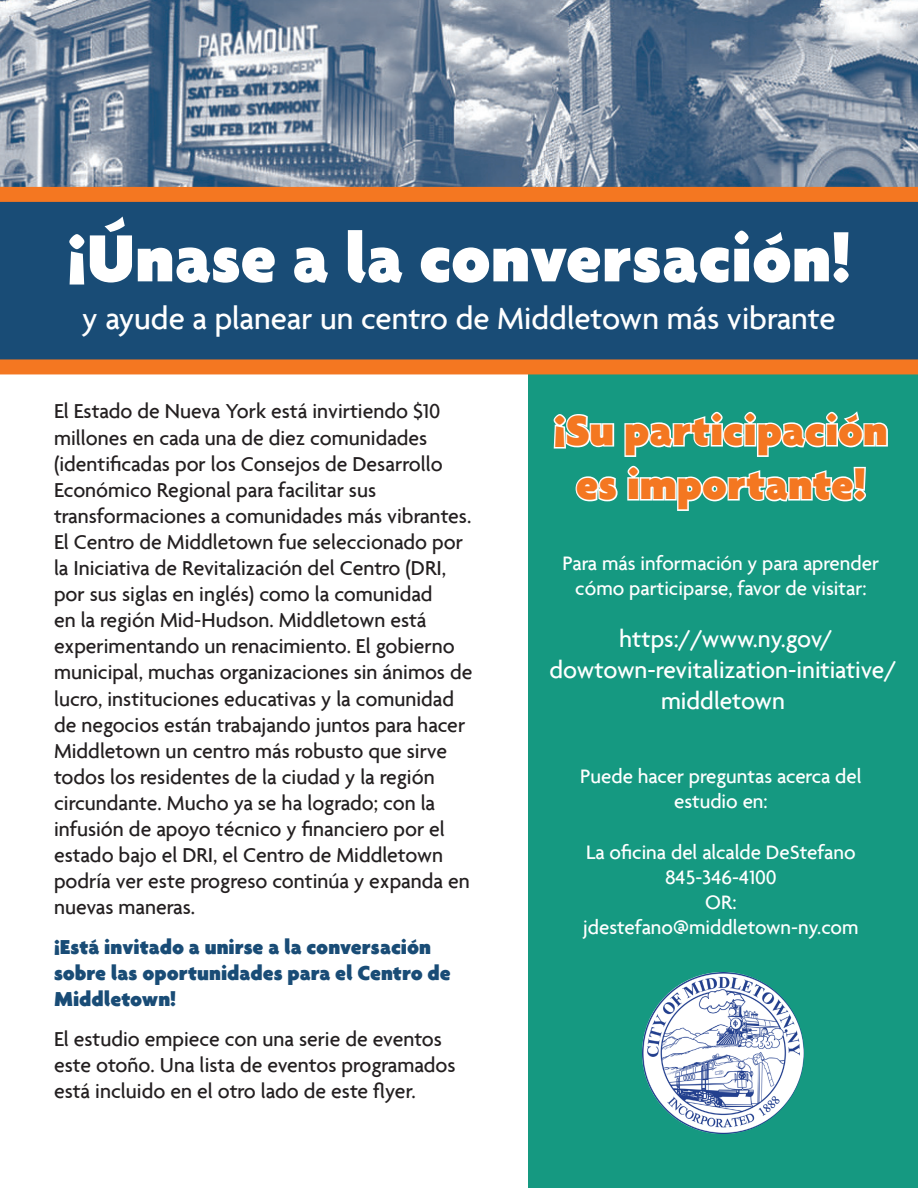
<style>
.page{position:relative;width:918px;height:1188px;background:#fff}
.page>*{position:absolute;margin:0;border:0;box-sizing:border-box;transform-origin:0 0}
.t1{font:900 72px "Agenda";color:#fff}
.t2{font:900 45px/54px "Agenda";color:#f47721;text-align:center}
.t3{font:500 33px "Agenda";color:#fff}
.t4{font:500 25.5px/30.6px "Agenda";color:#fff;text-align:center}
.t5{font:500 21.75px/26.1px "Agenda";color:#231f20}
.t6{font:900 21.75px/26.1px "Agenda";color:#194c76}
.t7{font:500 21px/25.2px "Agenda";color:#fff;text-align:center}
</style>
<div class="page">
<img style="left:0;top:0;width:918px;height:187px">
<div style="left:528px;top:367px;width:390px;height:821px;background:#159981"></div>
<div style="left:0;top:194px;width:918px;height:173px;background:#194c76"></div>
<div style="left:0;top:359px;width:918px;height:15px;background:#f47721"></div>
<div style="left:0;top:187px;width:918px;height:15px;background:#f47721"></div>
<svg style="left:553px;top:411px;width:335px;height:100px"></svg>
<img style="left:642px;top:972px;width:162px;height:162px;border-radius:81px">
<p class="t1" style="left:67px;top:214px;width:785px">¡Únase a la conversación!</p>
<p class="t3" style="left:82px;top:298px;width:755px">y ayude a planear un centro de Middletown más vibrante</p>
<p class="t5" style="left:54px;top:398px;width:420px">El Estado de Nueva York está invirtiendo $10 millones en cada una de diez comunidades (identificadas por los Consejos de Desarrollo Económico Regional para facilitar sus transformaciones a comunidades más vibrantes.<br>El Centro de Middletown fue seleccionado por la Iniciativa de Revitalización del Centro (DRI, por sus siglas en inglés) como la comunidad<br>en la región Mid-Hudson. Middletown está experimentando un renacimiento. El gobierno municipal, muchas organizaciones sin ánimos de lucro, instituciones educativas y la comunidad de negocios están trabajando juntos para hacer Middletown un centro más robusto que sirve todos los residentes de la ciudad y la región circundante. Mucho ya se ha logrado; con la infusión de apoyo técnico y financiero por el estado bajo el DRI, el Centro de Middletown podría ver este progreso continúa y expanda en nuevas maneras.</p>
<p class="t6" style="left:54px;top:933px;width:398px">¡Está invitado a unirse a la conversación sobre las oportunidades para el Centro de<br>Middletown!</p>
<p class="t5" style="left:54px;top:1025px;width:403px">El estudio empiece con una serie de eventos este otoño. Una lista de eventos programados está incluido en el otro lado de este flyer.</p>
<p class="t2" style="left:554px;top:403px;width:336px">¡Su participación es importante!</p>
<p class="t7" style="left:563px;top:550px;width:318px">Para más información y para aprender cómo participarse, favor de visitar:</p>
<p class="t4" style="left:619px;top:623px;width:215px">https://www.ny.gov/</p>
<p class="t4" style="left:550px;top:654px;width:349px">dowtown-revitalization-initiative/ middletown</p>
<p class="t7" style="left:580px;top:763px;width:283px">Puede hacer preguntas acerca del estudio en:</p>
<p class="t7" style="left:586px;top:839px;width:271px">La oficina del alcalde DeStefano</p>
<p class="t7" style="left:665px;top:864px;width:113px">845-346-4100</p>
<p class="t7" style="left:705px;top:889px;width:33px">OR:</p>
<p class="t7" style="left:583px;top:914px;width:277px">jdestefano@middletown-ny.com</p>
</div>
